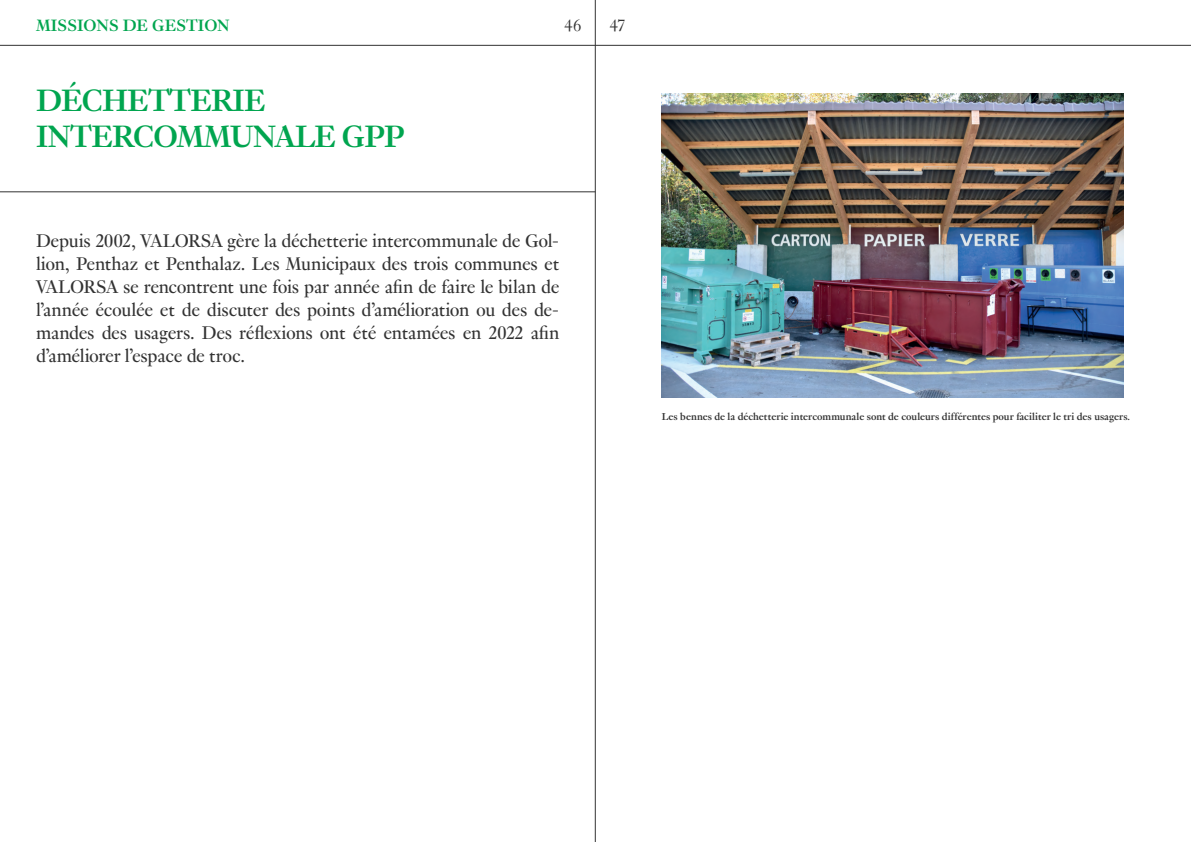
<style>
.page{position:relative;width:1191px;height:842px;background:#fff}
.page>*{position:absolute;margin:0;border:0;box-sizing:border-box;transform-origin:0 0}
.t1{font:700 33.8px/36.1px "Genath";letter-spacing:-.02em;color:#00a54f}
.t2{font:20px/23px "Genath";letter-spacing:-.015em;color:#323232;text-align:justify}
.t3{font:700 18px "Genath";letter-spacing:.01em;color:#00a54f}
.t4{font:300 18px "Genath";color:#323232}
.t5{font:700 11px "Genath";color:#323232}
</style>
<div class="page">
<hr style="left:0;top:192px;width:595px;height:1px;background:#323232">
<hr style="left:0;top:45px;width:1191px;height:1px;background:#323232">
<hr style="left:595px;top:0;width:1px;height:842px;background:#323232">
<img style="left:662px;top:93px;width:461px;height:304px">
<p class="t3" style="left:36px;top:12px;width:195px">MISSIONS DE GESTION</p>
<h1 class="t1" style="left:36px;top:80px;width:370px">DÉCHETTERIE<br>INTERCOMMUNALE GPP</h1>
<p class="t4" style="left:564px;top:12px;width:18px">46</p>
<p class="t4" style="left:609px;top:12px;width:17px">47</p>
<p class="t2" style="left:36px;top:227px;width:525px">Depuis 2002, VALORSA gère la déchetterie intercommunale de Gol&shy;lion, Penthaz et Penthalaz. Les Municipaux des trois communes et VALORSA se rencontrent une fois par année afin de faire le bilan de l’année écoulée et de discuter des points d’amélioration ou des de&shy;mandes des usagers. Des réflexions ont été entamées en 2022 afin d’améliorer l’espace de troc.</p>
<p class="t5" style="left:662px;top:408px;width:470px">Les bennes de la déchetterie intercommunale sont de couleurs différentes pour faciliter le tri des usagers.</p>
</div>
